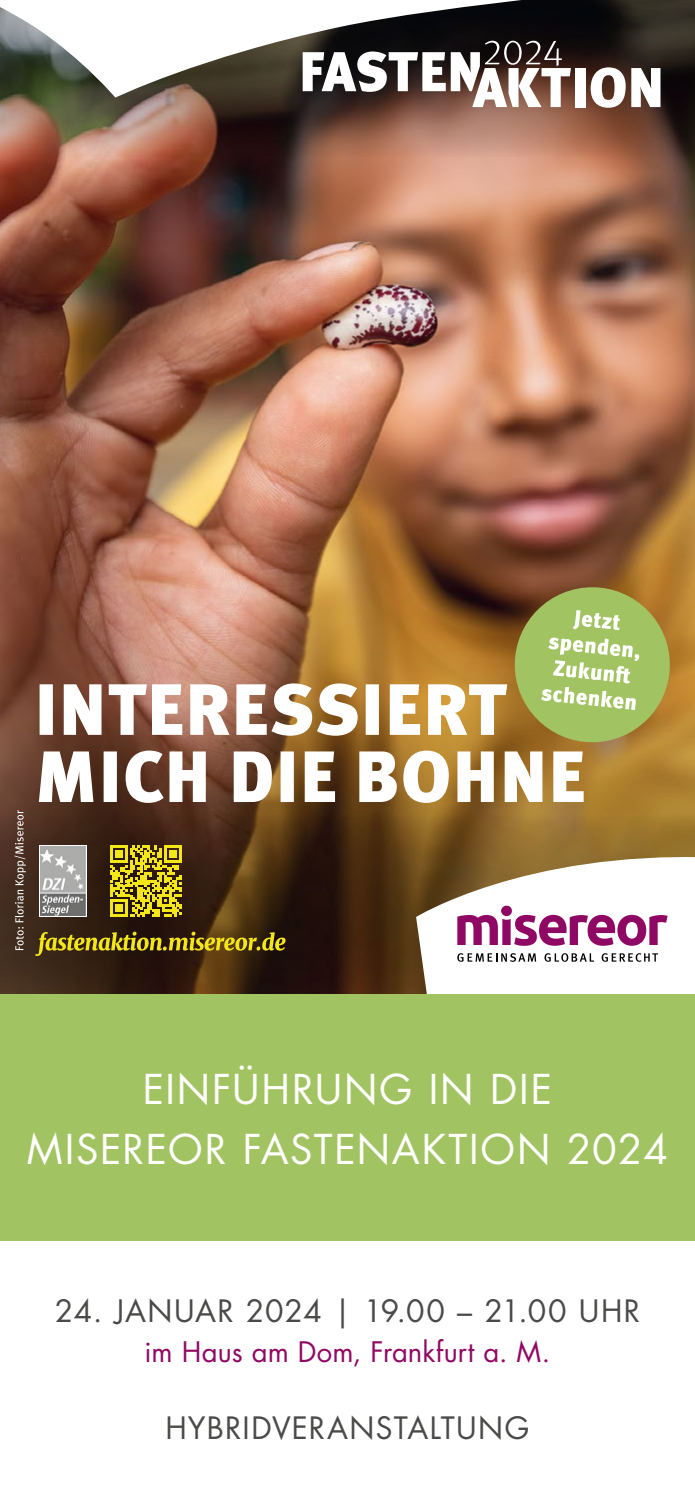
<style>
.page{position:relative;width:695px;height:1489px;background:#fff}
.page>*{position:absolute;margin:0;border:0;box-sizing:border-box;transform-origin:0 0}
.t1{font:40px/60px "Futura LT Pro";letter-spacing:.045em;color:#fff;text-align:center}
.t2{font:30px "Futura LT Pro";letter-spacing:.04em;color:#4a4a49}
.t3{font:27.5px "Futura LT Pro";letter-spacing:.005em;color:#8f0863}
</style>
<div class="page">
<img style="left:0;top:156px;width:694px;height:543px">
<svg style="left:0;top:98px;width:694px;height:58px;background:#865e4d"></svg>
<svg style="left:302px;top:98px;width:269px;height:9px"></svg>
<div style="left:575px;top:68px;width:10px;height:39px;background:#fff"></div>
<svg style="left:590px;top:98px;width:35px;height:10px"></svg>
<svg style="left:631px;top:98px;width:29px;height:9px"></svg>
<svg style="left:0;top:699px;width:694px;height:295px;background:#543719"></svg>
<svg style="left:0;top:0;width:694px;height:98px"></svg>
<svg style="left:39px;top:845px;width:48px;height:71px"></svg>
<img style="left:40px;top:846px;width:45px;height:69px">
<svg style="left:110px;top:845px;width:72px;height:71px;background:#a49413"></svg>
<svg style="left:39px;top:583px;width:634px;height:219px"></svg>
<svg style="left:35px;top:931px;width:250px;height:24px;background:#6d5b11"></svg>
<svg style="left:15px;top:810px;width:11px;height:140px;background:#6f5c51"></svg>
<svg style="left:692px;top:0;width:3px;height:5px"></svg>
<svg style="left:416px;top:857px;width:279px;height:142px"></svg>
<div style="left:0;top:994px;width:694px;height:246px;background:#a2c361"></div>
<h1 class="t1" style="left:27px;top:1058px;width:642px">EINFÜHRUNG IN DIE<br>MISEREOR FASTENAKTION 2024</h1>
<p class="t2" style="left:55px;top:1289px;width:587px">24. JANUAR 2024 | 19.00 – 21.00 UHR</p>
<p class="t3" style="left:145px;top:1332px;width:407px">im Haus am Dom, Frankfurt a. M.</p>
<p class="t2" style="left:165px;top:1407px;width:365px">HYBRIDVERANSTALTUNG</p>
</div>
